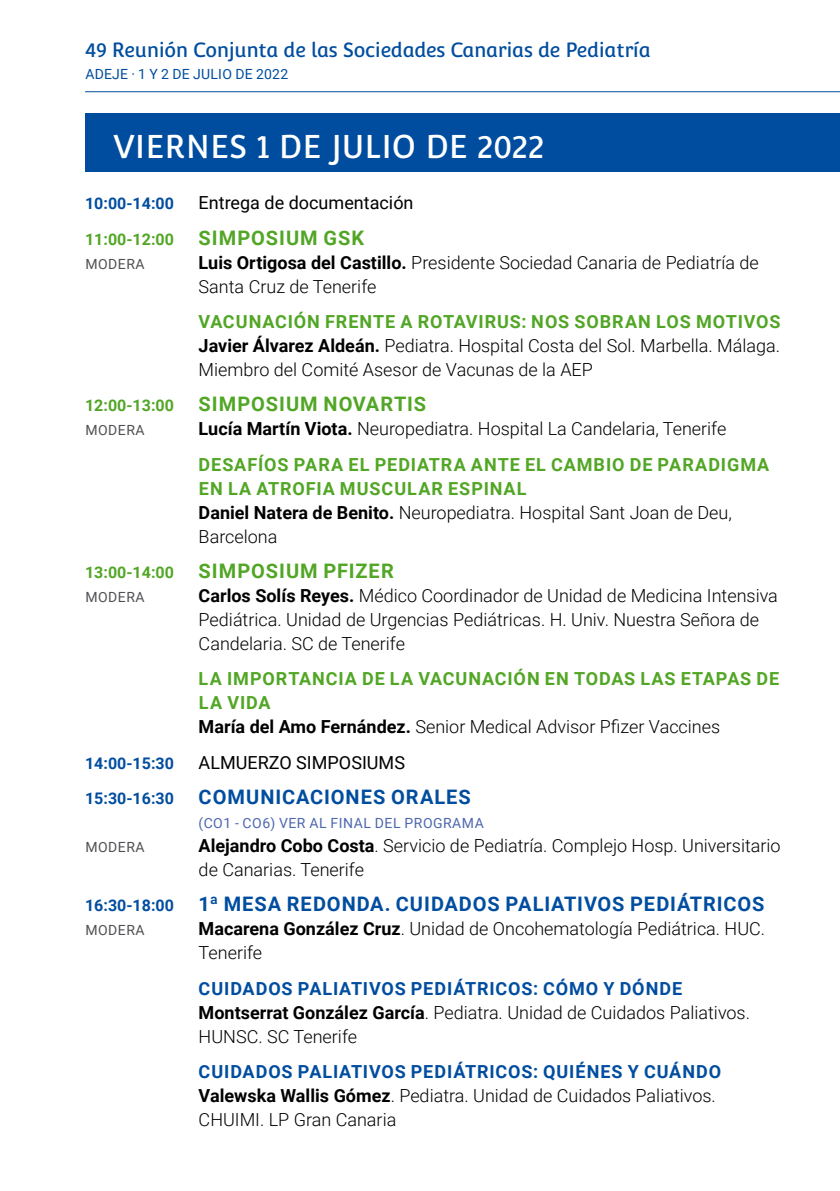
<style>
.page{position:relative;width:840px;height:1191px;background:#fff}
.page>*{position:absolute;margin:0;border:0;box-sizing:border-box;transform-origin:0 0}
.t1{font:32px "Convergence";color:#fff}
.t2{font:700 20px "Roboto";letter-spacing:.045em;color:#004d9f}
.t3{font:700 20px "Roboto";letter-spacing:.05em;color:#52a625}
.t4{font:20px "Convergence";letter-spacing:-.02em;color:#004d9f}
.t5{font:300 18px/24px "Roboto";color:#000}
.t6{font:700 18px/24px "Roboto";letter-spacing:.05em;color:#52a625}
.t7{font:18px "Roboto";color:#000}
.t8{font:700 16px "Roboto";color:#004d9f}
.t9{font:14px "Roboto";letter-spacing:.035em;color:#504f53}
.t10{font:14px "Roboto";letter-spacing:.035em;color:#4d67af}
.t11{font:14px "Roboto";letter-spacing:.015em;color:#004d9f}
.s1{font-size:16px}
.s2{font-weight:700}
.s3{font-weight:700;color:#52a625}
.s4{color:#000}
.s5{font-weight:300;color:#000}
.s6{font-weight:700;color:#004d9f}
</style>
<div class="page">
<hr style="left:85px;top:91px;width:754px;height:1px;background:#004d9f">
<div style="left:85px;top:113px;width:754px;height:58px;background:#004d9f"></div>
<p class="t4" style="left:85px;top:41px;width:567px">49 Reunión Conjunta de las Sociedades Canarias de Pediatría</p>
<p class="t11" style="left:85px;top:66px;width:204px">ADEJE · 1 Y 2 DE JULIO DE 2022</p>
<h1 class="t1" style="left:113px;top:127px;width:432px">VIERNES 1 DE JULIO DE 2022</h1>
<p class="t8" style="left:85px;top:197px;width:90px">10:00-14:00</p>
<p class="t7" style="left:198px;top:195px;width:216px">Entrega de documentación</p>
<p class="t3" style="left:85px;top:229px;width:280px"><span class="s1">11:00-12:00</span> SIMPOSIUM GSK</p>
<p class="t9" style="left:85px;top:257px;width:61px">MODERA</p>
<p class="t5" style="left:198px;top:251px;width:561px"><span class="s2">Luis Ortigosa del Castillo.</span> Presidente Sociedad Canaria de Pediatría de<br>Santa Cruz de Tenerife</p>
<p class="t5" style="left:198px;top:311px;width:583px;text-align:justify"><span class="s3">VACUNACIÓN FRENTE A ROTAVIRUS: NOS SOBRAN LOS MOTIVOS </span><span class="s2">Javier Álvarez Aldeán.</span> Pediatra. Hospital Costa del Sol. Marbella. Málaga.<br>Miembro del Comité Asesor de Vacunas de la AEP</p>
<p class="t3" style="left:85px;top:396px;width:342px"><span class="s1">12:00-13:00</span> SIMPOSIUM NOVARTIS</p>
<p class="t9" style="left:85px;top:424px;width:61px">MODERA</p>
<p class="t6" style="left:198px;top:413px;width:572px;line-height:35.4px"><span class="s4">Lucía Martín Viota.</span> <span class="s5">Neuropediatra. Hospital La Candelaria, Tenerife<br></span>DESAFÍOS PARA EL PEDIATRA ANTE EL CAMBIO DE PARADIGMA</p>
<p class="t5" style="left:198px;top:477px;width:534px"><span class="s3">EN LA ATROFIA MUSCULAR ESPINAL<br></span><span class="s2">Daniel Natera de Benito.</span> Neuropediatra. Hospital Sant Joan de Deu,<br>Barcelona</p>
<p class="t3" style="left:85px;top:563px;width:310px"><span class="s1">13:00-14:00</span> SIMPOSIUM PFIZER</p>
<p class="t9" style="left:85px;top:591px;width:61px">MODERA</p>
<p class="t5" style="left:198px;top:585px;width:580px"><span class="s2">Carlos Solís Reyes.</span> Médico Coordinador de Unidad de Medicina Intensiva<br>Pediátrica. Unidad de Urgencias Pediátricas. H. Univ. Nuestra Señora de<br>Candelaria. SC de Tenerife</p>
<p class="t6" style="left:198px;top:668px;width:582px">LA IMPORTANCIA DE LA VACUNACIÓN EN TODAS LAS ETAPAS DE<br>LA VIDA<br><span class="s4">María del Amo Fernández.</span> <span class="s5">Senior Medical Advisor Pfizer Vaccines</span></p>
<p class="t8" style="left:85px;top:756px;width:90px">14:00-15:30</p>
<p class="t7" style="left:198px;top:754px;width:208px">ALMUERZO SIMPOSIUMS</p>
<p class="t2" style="left:85px;top:789px;width:387px"><span class="s1">15:30-16:30</span> COMUNICACIONES ORALES</p>
<p class="t10" style="left:198px;top:817px;width:286px">(CO1 - CO6) VER AL FINAL DEL PROGRAMA</p>
<p class="t9" style="left:85px;top:841px;width:61px">MODERA</p>
<p class="t5" style="left:198px;top:835px;width:583px"><span class="s2">Alejandro Cobo Costa</span>. Servicio de Pediatría. Complejo Hosp. Universitario de Canarias. Tenerife</p>
<p class="t2" style="left:85px;top:896px;width:680px"><span class="s1">16:30-18:00</span> 1ª MESA REDONDA. CUIDADOS PALIATIVOS PEDIÁTRICOS</p>
<p class="t9" style="left:85px;top:924px;width:61px">MODERA</p>
<p class="t5" style="left:198px;top:918px;width:567px"><span class="s2">Macarena González Cruz</span>. Unidad de Oncohematología Pediátrica. HUC.<br>Tenerife</p>
<p class="t5" style="left:198px;top:977px;width:552px"><span class="s6">CUIDADOS PALIATIVOS PEDIÁTRICOS: CÓMO Y DÓNDE<br></span><span class="s2">Montserrat González García</span>. Pediatra. Unidad de Cuidados Paliativos.<br>HUNSC. SC Tenerife</p>
<p class="t5" style="left:198px;top:1061px;width:523px"><span class="s6">CUIDADOS PALIATIVOS PEDIÁTRICOS: QUIÉNES Y CUÁNDO<br></span><span class="s2">Valewska Wallis Gómez</span>. Pediatra. Unidad de Cuidados Paliativos.<br>CHUIMI. LP Gran Canaria</p>
</div>
